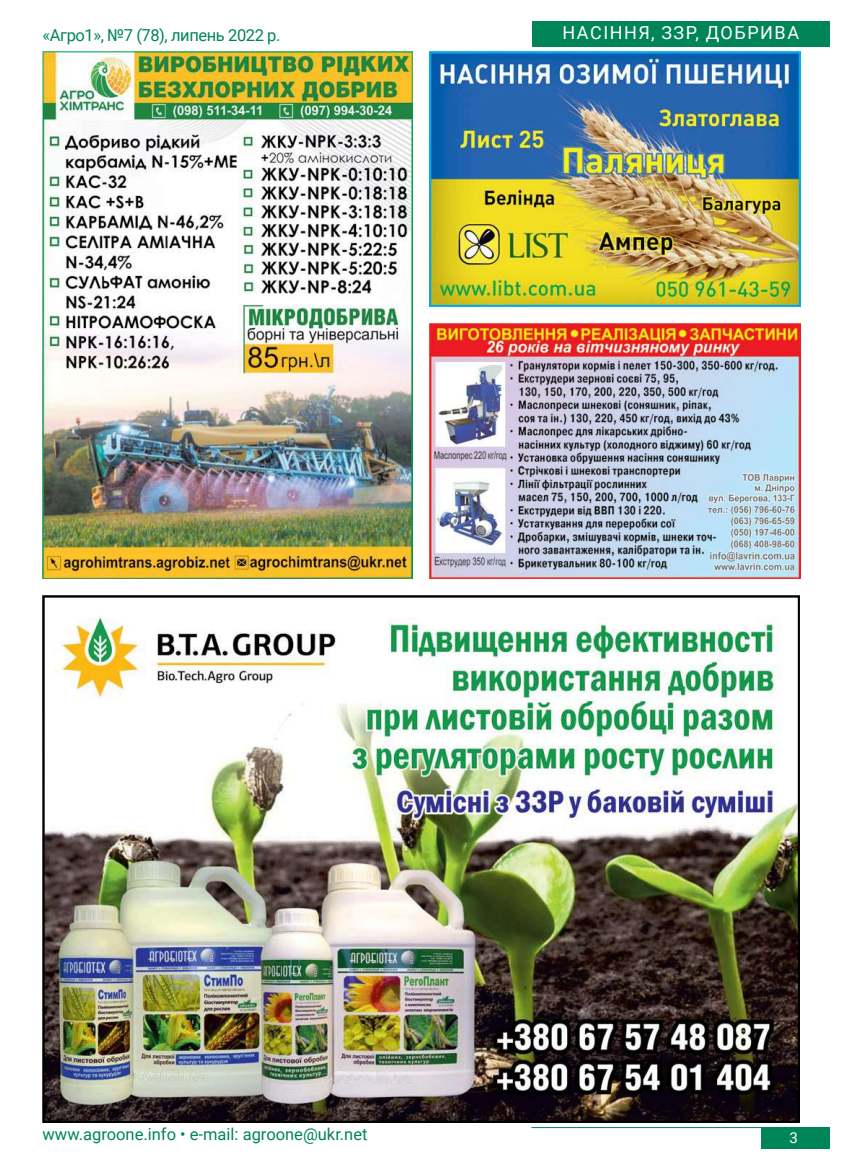
<style>
.page{position:relative;width:851px;height:1174px;background:#fff}
.page>*{position:absolute;margin:0;border:0;box-sizing:border-box;transform-origin:0 0}
.t1{font:18px "Roboto";letter-spacing:.085em;color:#fff}
.t2{font:16.5px "Roboto";color:#008558}
.t3{font:16.5px "Roboto";letter-spacing:-.025em;color:#008558}
.t4{font:15px "Roboto";color:#fff}
</style>
<div class="page">
<div style="left:761px;top:1127px;width:68px;height:21px;background:#008558"></div>
<hr style="left:531px;top:1127px;width:234px;height:1px;background:#008558">
<div style="left:531px;top:21px;width:298px;height:26px;background:#008558"></div>
<img style="left:46px;top:618px;width:750px;height:502px">
<img style="left:43px;top:51px;width:369px;height:527px">
<img style="left:429px;top:51px;width:371px;height:256px">
<img style="left:430px;top:323px;width:370px;height:255px">
<p class="t3" style="left:43px;top:23px;width:239px">«Агро1», №7 (78), липень 2022 р.</p>
<p class="t1" style="left:562px;top:20px;width:238px">насіння, ЗЗР, добрива</p>
<p class="t2" style="left:43px;top:1122px;width:326px">www.agroone.info • e-mail: agroone@ukr.net</p>
<p class="t4" style="left:789px;top:1127px;width:10px">3</p>
</div>
